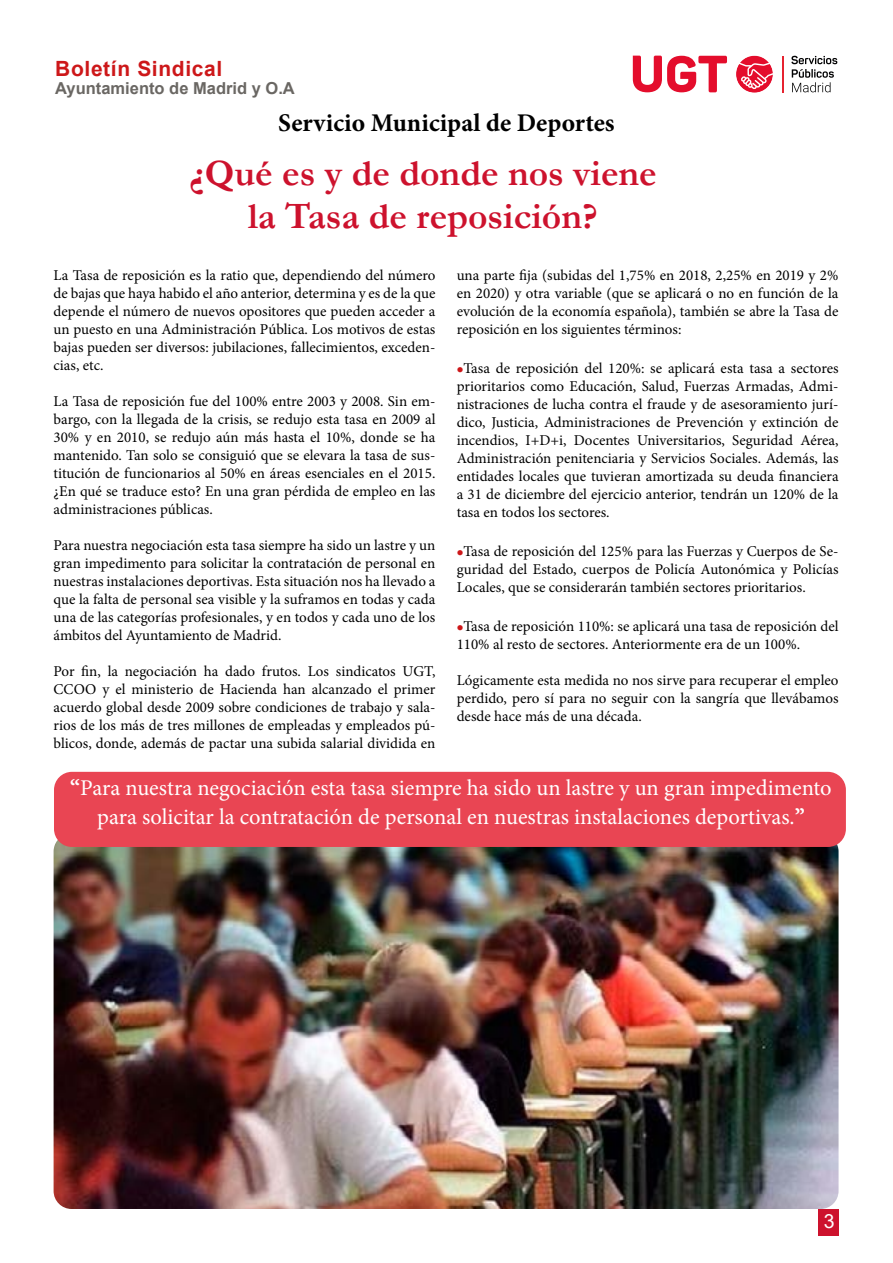
<style>
.page{position:relative;width:893px;height:1263px;background:#fff}
.page>*{position:absolute;margin:0;border:0;box-sizing:border-box;transform-origin:0 0}
.t1{font:700 37.5px/43.5px "Garamond";color:#cd122d;text-align:center}
.t2{font:700 25.5px "Minion Pro";letter-spacing:.005em;color:#000}
.t3{font:22.5px/28.5px "Minion Pro";color:#fff;text-align:center}
.t4{font:700 21px "Arial";letter-spacing:.03em;color:#cd1719}
.t5{font:19.5px "Arial";color:#fff}
.t6{font:700 16.5px "Arial";color:#6a6763}
.t7{font:15px/18px "Minion Pro";color:#000;text-align:justify}
.s1{color:#cd1719}
.s2{font-weight:700}
</style>
<div class="page">
<div style="left:818px;top:1209px;width:21px;height:26px;background:#cd122d"></div>
<img style="left:54px;top:834px;width:784px;height:375px">
<svg style="left:633px;top:56px;width:94px;height:36px"></svg>
<svg style="left:736px;top:55px;width:37px;height:38px"></svg>
<hr style="left:782px;top:56px;width:1px;height:36px;background:#e62330">
<svg style="left:791px;top:56px;width:46px;height:36px"></svg>
<div style="left:54px;top:772px;width:792px;height:75px;background:#e94553;border-radius:18px"></div>
<h3 class="t4" style="left:55px;top:53px;width:168px">Boletín Sindical</h3>
<p class="t6" style="left:55px;top:76px;width:241px">Ayuntamiento de Madrid y O.A</p>
<h2 class="t2" style="left:278px;top:105px;width:338px">Servicio Municipal de Deportes</h2>
<h1 class="t1" style="left:189px;top:151px;width:469px">¿Qué es y de donde nos viene la Tasa de reposición?</h1>
<p class="t7" style="left:54px;top:266px;width:383px">La Tasa de reposición es la ratio que, dependiendo del número de bajas que haya habido el año anterior, determina y es de la que depende el número de nuevos opositores que pueden acceder a un puesto en una Administración Pública. Los motivos de estas bajas pueden ser diversos: jubilaciones, fallecimientos, exceden&shy;cias, etc.</p>
<p class="t7" style="left:54px;top:392px;width:383px">La Tasa de reposición fue del 100% entre 2003 y 2008. Sin em&shy;bargo, con la llegada de la crisis, se redujo esta tasa en 2009 al 30% y en 2010, se redujo aún más hasta el 10%, donde se ha mantenido. Tan solo se consiguió que se elevara la tasa de sus&shy;titución de funcionarios al 50% en áreas esenciales en el 2015. ¿En qué se traduce esto? En una gran pérdida de empleo en las administraciones públicas.</p>
<p class="t7" style="left:54px;top:536px;width:383px">Para nuestra negociación esta tasa siempre ha sido un lastre y un gran impedimento para solicitar la contratación de personal en nuestras instalaciones deportivas. Esta situación nos ha llevado a que la falta de personal sea visible y la suframos en todas y cada una de las categorías profesionales, y en todos y cada uno de los ámbitos del Ayuntamiento de Madrid.</p>
<p class="t7" style="left:54px;top:662px;width:383px">Por fin, la negociación ha dado frutos. Los sindicatos UGT, CCOO y el ministerio de Hacienda han alcanzado el primer acuerdo global desde 2009 sobre condiciones de trabajo y sala&shy;rios de los más de tres millones de empleadas y empleados pú&shy;blicos, donde, además de pactar una subida salarial dividida en</p>
<p class="t7" style="left:457px;top:266px;width:383px">una parte fija (subidas del 1,75% en 2018, 2,25% en 2019 y 2% en 2020) y otra variable (que se aplicará o no en función de la evolución de la economía española), también se abre la Tasa de reposición en los siguientes términos:</p>
<p class="t7" style="left:457px;top:359px;width:383px"><span class="s1">●</span>Tasa de reposición del 120%: se aplicará esta tasa a sectores prioritarios como Educación, Salud, Fuerzas Armadas, Admi&shy;nistraciones de lucha contra el fraude y de asesoramiento jurí&shy;dico, Justicia, Administraciones de Prevención y extinción de incendios, I+D+i, Docentes Universitarios, Seguridad Aérea, Administración penitenciaria y Servicios Sociales. Además, las entidades locales que tuvieran amortizada su deuda financiera a 31 de diciembre del ejercicio anterior, tendrán un 120% de la tasa en todos los sectores.</p>
<p class="t7" style="left:457px;top:542px;width:383px"><span class="s1">●</span>Tasa de reposición del 125% para las Fuerzas y Cuerpos de Se&shy;guridad del Estado, cuerpos de Policía Autonómica y Policías Locales, que se considerarán también sectores prioritarios.</p>
<p class="t7" style="left:457px;top:617px;width:383px"><span class="s1">●</span>Tasa de reposición 110%: se aplicará una tasa de reposición del<br>110% al resto de sectores. Anteriormente era de un 100%.</p>
<p class="t7" style="left:457px;top:671px;width:383px">Lógicamente esta medida no nos sirve para recuperar el empleo perdido, pero sí para no seguir con la sangría que llevábamos desde hace más de una década.</p>
<h3 class="t3" style="left:70px;top:774px;width:763px"><span class="s2">“</span>Para nuestra negociación esta tasa siempre ha sido un lastre y un gran impedimento para solicitar la contratación de personal en nuestras instalaciones deportivas.<span class="s2">”</span></h3>
<h3 class="t5" style="left:824px;top:1208px;width:12px">3</h3>
</div>
